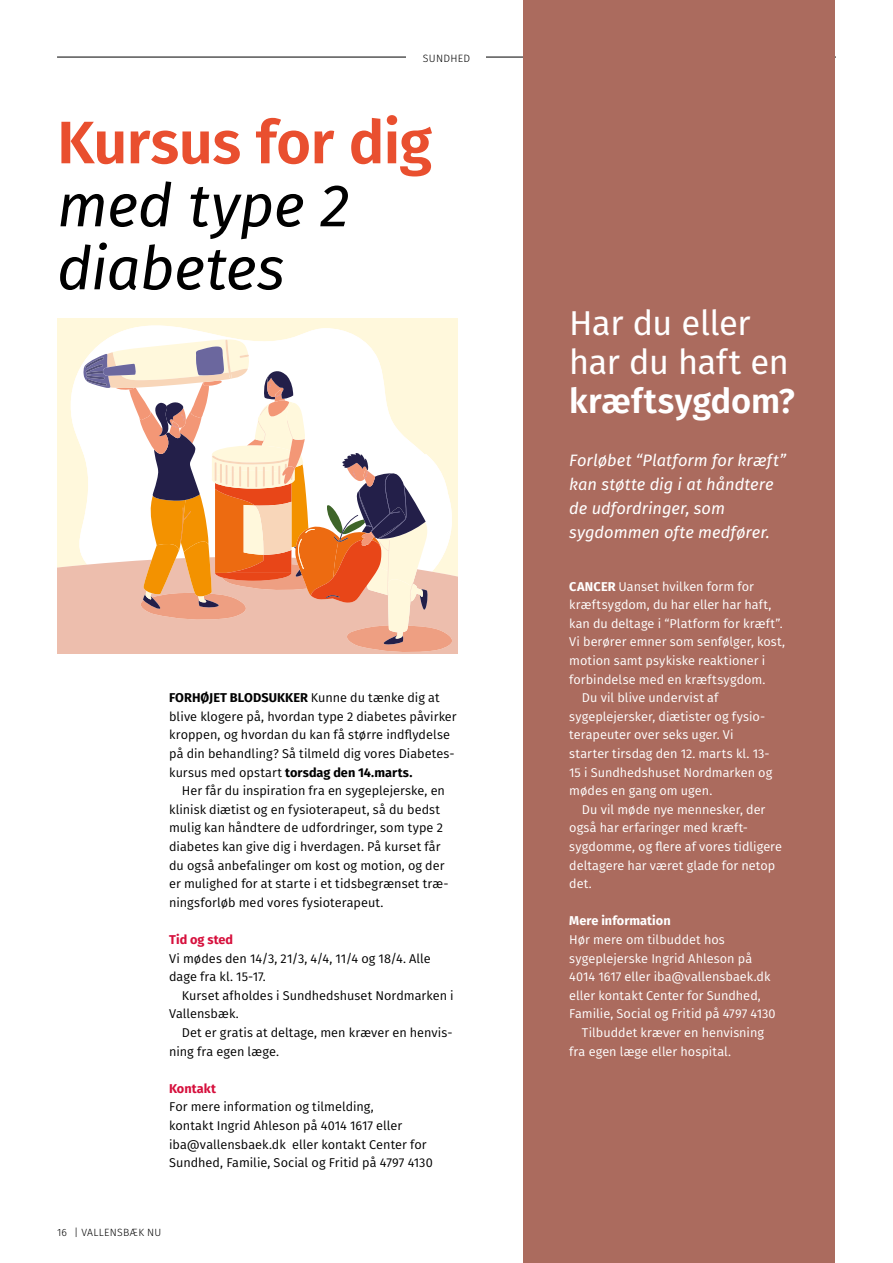
<style>
.page{position:relative;width:893px;height:1263px;background:#fff}
.page>*{position:absolute;margin:0;border:0;box-sizing:border-box;transform-origin:0 0}
.t1{font:italic 60px/63px "Fira Sans";letter-spacing:-.01em;color:#000}
.t2{font:600 60px "Fira Sans";letter-spacing:-.01em;color:#e94f2f}
.t3{font:34.5px/39px "Fira Sans";letter-spacing:-.01em;color:#fff}
.t4{font:600 34.5px "Fira Sans";color:#fff}
.t5{font:italic 16.5px/24px "Fira Sans";color:#fff}
.t6{font:12.75px/18.6px "Fira Sans";color:#000}
.t7{font:12.75px "Fira Sans";color:#fff}
.t8{font:700 12.75px "Fira Sans";letter-spacing:.005em;color:#d60f3c}
.t9{font:700 12.75px "Fira Sans";color:#fff}
.t10{font:300 10.65px "Fira Sans";letter-spacing:.025em;color:#000}
.t11{font:300 10.5px "Fira Sans";letter-spacing:.025em;color:#000}
.s1{font-weight:700}
</style>
<div class="page">
<hr style="left:57px;top:57px;width:779px;height:1px;background:#000">
<div style="left:406px;top:39px;width:80px;height:36px;background:#fff"></div>
<svg style="left:68px;top:323px;width:384px;height:16px;fill:#fff8dc"></svg>
<svg style="left:57px;top:339px;width:400px;height:314px"></svg>
<div style="left:524px;top:0;width:311px;height:1263px;background:#ab6b5e"></div>
<p class="t10" style="left:423px;top:51px;width:49px">SUNDHED</p>
<h1 class="t2" style="left:57px;top:93px;width:376px">Kursus for dig</h1>
<h1 class="t1" style="left:57px;top:172px;width:294px">med type 2 diabetes</h1>
<p class="t6" style="left:169px;top:688px;width:289px"><span class="s1">FORHØJET BLODSUKKER</span> Kunne du tænke dig at blive klogere på, hvordan type 2 diabetes påvirker kroppen, og hvordan du kan få større indflydelse på din behandling? Så tilmeld dig vores Diabetes&shy;kursus med opstart <span class="s1">torsdag den 14.marts.</span></p>
<p class="t6" style="left:169px;top:781px;width:281px;text-indent:13px">Her får du inspiration fra en sygeplejerske, en klinisk diætist og en fysioterapeut, så du bedst mulig kan håndtere de udfordringer, som type 2 diabetes kan give dig i hverdagen. På kurset får du også anbefalinger om kost og motion, og der er mulighed for at starte i et tidsbegrænset træ&shy;ningsforløb med vores fysioterapeut.</p>
<p class="t8" style="left:169px;top:929px;width:66px">Tid og sted</p>
<p class="t6" style="left:169px;top:948px;width:263px">Vi mødes den 14/3, 21/3, 4/4, 11/4 og 18/4. Alle dage fra kl. 15-17.</p>
<p class="t6" style="left:169px;top:986px;width:286px;text-indent:13px">Kurset afholdes i Sundhedshuset Nordmarken i<br>Vallensbæk.</p>
<p class="t6" style="left:169px;top:1023px;width:285px;text-indent:13px">Det er gratis at deltage, men kræver en henvis&shy;ning fra egen læge.</p>
<p class="t8" style="left:169px;top:1078px;width:49px">Kontakt</p>
<p class="t6" style="left:169px;top:1097px;width:265px">For mere information og tilmelding,<br>kontakt Ingrid Ahleson på 4014 1617 eller iba@vallensbaek.dk eller kontakt Center for Sundhed, Familie, Social og Fritid på 4797 4130</p>
<p class="t11" style="left:57px;top:1225px;width:106px">16 | VALLENSBÆK NU</p>
<h2 class="t3" style="left:569px;top:302px;width:221px">Har du eller har du haft en</h2>
<h2 class="t4" style="left:569px;top:373px;width:227px">kræftsygdom?</h2>
<p class="t5" style="left:569px;top:448px;width:218px">Forløbet “Platform for kræft” kan støtte dig i at håndtere de udfordringer, som sygdommen ofte medfører.</p>
<p class="t7" style="left:569px;top:576px;width:186px"><span class="s1">CANCER</span> Uanset hvilken form for</p>
<p class="t7" style="left:569px;top:595px;width:204px">kræftsygdom, du har eller har haft,</p>
<p class="t7" style="left:569px;top:614px;width:215px">kan du deltage i “Platform for kræft”.</p>
<p class="t7" style="left:569px;top:632px;width:218px">Vi berører emner som senfølger, kost,</p>
<p class="t7" style="left:569px;top:651px;width:198px">motion samt psykiske reaktioner i</p>
<p class="t7" style="left:569px;top:669px;width:198px">forbindelse med en kræftsygdom.</p>
<p class="t7" style="left:582px;top:688px;width:138px">Du vil blive undervist af</p>
<p class="t7" style="left:569px;top:707px;width:198px">sygeplejersker, diætister og fysio-</p>
<p class="t7" style="left:569px;top:725px;width:166px">terapeuter over seks uger. Vi</p>
<p class="t7" style="left:569px;top:744px;width:202px">starter tirsdag den 12. marts kl. 13-</p>
<p class="t7" style="left:569px;top:762px;width:205px">15 i Sundhedshuset Nordmarken og</p>
<p class="t7" style="left:569px;top:781px;width:145px">mødes en gang om ugen.</p>
<p class="t7" style="left:582px;top:800px;width:185px">Du vil møde nye mennesker, der</p>
<p class="t7" style="left:569px;top:818px;width:180px">også har erfaringer med kræft-</p>
<p class="t7" style="left:569px;top:837px;width:214px">sygdomme, og flere af vores tidligere</p>
<p class="t7" style="left:569px;top:856px;width:208px">deltagere har været glade for netop</p>
<p class="t7" style="left:569px;top:874px;width:24px">det.</p>
<p class="t9" style="left:569px;top:910px;width:103px">Mere information</p>
<p class="t7" style="left:569px;top:930px;width:157px">Hør mere om tilbuddet hos</p>
<p class="t7" style="left:569px;top:949px;width:185px">sygeplejerske Ingrid Ahleson på</p>
<p class="t7" style="left:569px;top:967px;width:203px">4014 1617 eller iba@vallensbaek.dk</p>
<p class="t7" style="left:569px;top:986px;width:193px">eller kontakt Center for Sundhed,</p>
<p class="t7" style="left:569px;top:1004px;width:208px">Familie, Social og Fritid på 4797 4130</p>
<p class="t7" style="left:582px;top:1023px;width:184px">Tilbuddet kræver en henvisning</p>
<p class="t7" style="left:569px;top:1042px;width:163px">fra egen læge eller hospital.</p>
</div>
